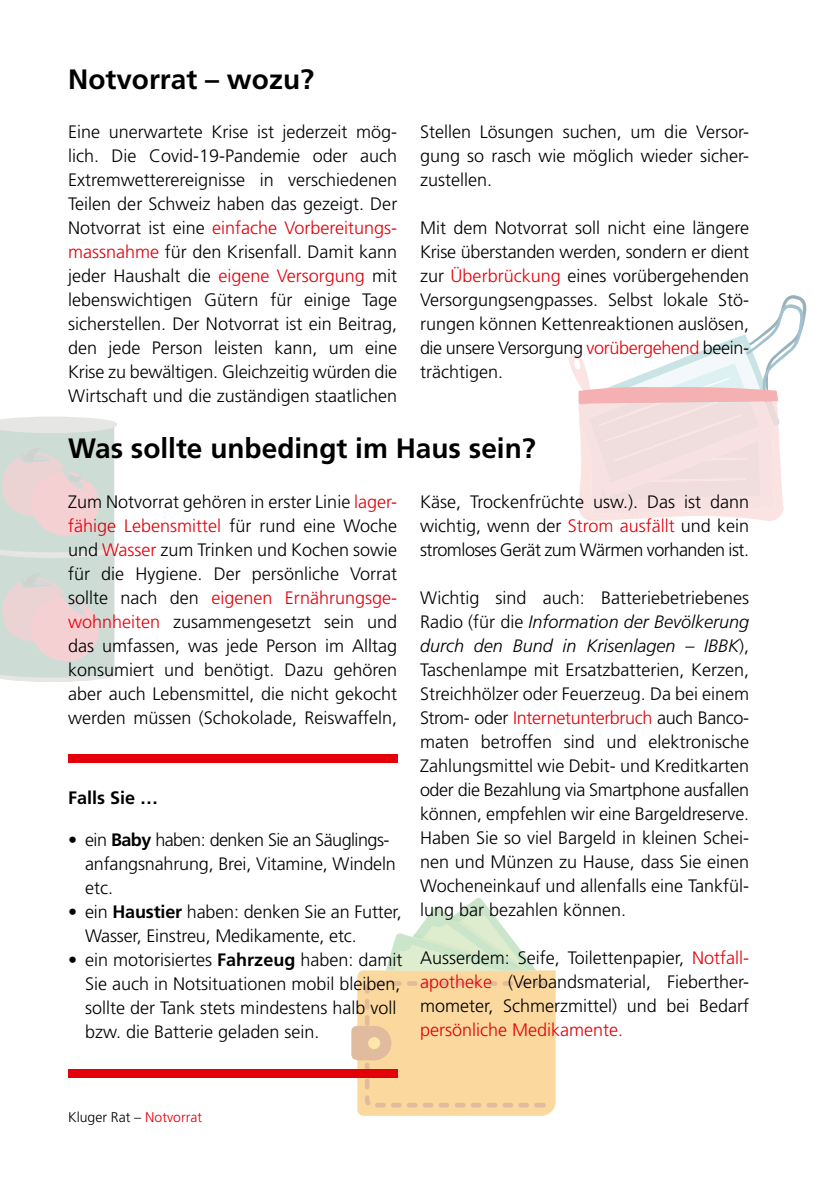
<style>
.page{position:relative;width:840px;height:1191px;background:#fff}
.page>*{position:absolute;margin:0;border:0;box-sizing:border-box;transform-origin:0 0}
.t1{font:700 28px "Frutiger";color:#000}
.t2{font:300 18px/24px "Frutiger";color:#000;text-align:justify}
.t3{font:300 18px "Frutiger";color:#e3000b}
.t4{font:700 18px "Frutiger";color:#000}
.t5{font:300 14px "Frutiger";color:#000}
.s1{color:#e3000b}
.s2{font-style:italic}
.s3{font-weight:700}
</style>
<div class="page">
<svg style="left:351px;top:898px;width:204px;height:217px"></svg>
<div style="left:368px;top:1037px;width:12px;height:12px;background:#fde6a7;border-radius:50%"></div>
<svg style="left:568px;top:295px;width:237px;height:226px"></svg>
<svg style="left:0;top:416px;width:117px;height:266px;background:#dddad7"></svg>
<div style="left:68px;top:754px;width:329px;height:9px;background:#e3000b"></div>
<div style="left:68px;top:1069px;width:329px;height:8px;background:#e3000b"></div>
<h1 class="t1" style="left:68px;top:63px;width:247px">Notvorrat – wozu?</h1>
<p class="t2" style="left:68px;top:120px;width:330px">Eine unerwartete Krise ist jederzeit mög&shy;lich. Die Covid-19-Pandemie oder auch Extremwetterereignisse in verschiedenen Teilen der Schweiz haben das gezeigt. Der Notvorrat ist eine <span class="s1">einfache Vorbereitungs&shy;massnahme</span> für den Krisenfall. Damit kann jeder Haushalt die <span class="s1">eigene Versorgung</span> mit lebenswichtigen Gütern für einige Tage sicherstellen. Der Notvorrat ist ein Beitrag, den jede Person leisten kann, um eine Krise zu bewältigen. Gleichzeitig würden die Wirtschaft und die zuständigen staatlichen</p>
<p class="t2" style="left:420px;top:120px;width:330px">Stellen Lösungen suchen, um die Versor&shy;gung so rasch wie möglich wieder sicher&shy;zustellen.</p>
<p class="t2" style="left:420px;top:216px;width:330px">Mit dem Notvorrat soll nicht eine längere Krise überstanden werden, sondern er dient zur <span class="s1">Überbrückung</span> eines vorübergehenden Versorgungsengpasses. Selbst lokale Stö&shy;rungen können Kettenreaktionen auslösen, die unsere Versorgung <span class="s1">vorübergehend</span> beein&shy;trächtigen.</p>
<h1 class="t1" style="left:68px;top:431px;width:469px">Was sollte unbedingt im Haus sein?</h1>
<p class="t2" style="left:68px;top:490px;width:330px">Zum Notvorrat gehören in erster Linie <span class="s1">lager&shy;fähige Lebensmittel</span> für rund eine Woche und <span class="s1">Wasser</span> zum Trinken und Kochen sowie für die Hygiene. Der persönliche Vorrat sollte nach den <span class="s1">eigenen Ernährungsge&shy;wohnheiten</span> zusammengesetzt sein und das umfassen, was jede Person im Alltag konsumiert und benötigt. Dazu gehören aber auch Lebensmittel, die nicht gekocht werden müssen (Schokolade, Reiswaffeln,</p>
<p class="t2" style="left:420px;top:490px;width:330px">Käse, Trockenfrüchte usw.). Das ist dann wichtig, wenn der <span class="s1">Strom ausfällt</span> und kein stromloses Gerät zum Wärmen vorhanden ist.</p>
<p class="t2" style="left:420px;top:586px;width:330px">Wichtig sind auch: Batteriebetriebenes Radio (für die <span class="s2">Information der Bevölkerung durch den Bund in Krisenlagen – IBBK</span>), Taschenlampe mit Ersatzbatterien, Kerzen, Streichhölzer oder Feuerzeug. Da bei einem Strom- oder <span class="s1">Internetunterbruch</span> auch Banco&shy;maten betroffen sind und elektronische Zahlungsmittel wie Debit- und Kreditkarten oder die Bezahlung via Smartphone ausfallen können, empfehlen wir eine Bargeldreserve.<br>Haben Sie so viel Bargeld in kleinen Schei&shy;nen und Münzen zu Hause, dass Sie einen Wocheneinkauf und allenfalls eine Tankfül&shy;lung bar bezahlen können.</p>
<p class="t2" style="left:420px;top:946px;width:330px">Ausserdem: Seife, Toilettenpapier, <span class="s1">Notfall&shy;apotheke</span> (Verbandsmaterial, Fieberther&shy;mometer, Schmerzmittel) und bei Bedarf</p>
<p class="t3" style="left:420px;top:1019px;width:205px">persönliche Medikamente.</p>
<p class="t4" style="left:68px;top:787px;width:92px">Falls Sie …</p>
<p class="t2" style="left:85px;top:828px;width:312px;text-align:left;text-indent:-17px">• ein <span class="s3">Baby</span> haben: denken Sie an Säuglings&shy;anfangsnahrung, Brei, Vitamine, Windeln etc.</p>
<p class="t2" style="left:85px;top:900px;width:318px;text-indent:-17px">• ein <span class="s3">Haustier</span> haben: denken Sie an Futter,<br>Wasser, Einstreu, Medikamente, etc.</p>
<p class="t2" style="left:85px;top:948px;width:319px;text-align:left;text-indent:-17px">• ein motorisiertes <span class="s3">Fahrzeug</span> haben: damit Sie auch in Notsituationen mobil bleiben, sollte der Tank stets mindestens halb voll bzw. die Batterie geladen sein.</p>
<p class="t5" style="left:68px;top:1109px;width:135px">Kluger Rat – <span class="s1">Notvorrat</span></p>
</div>
